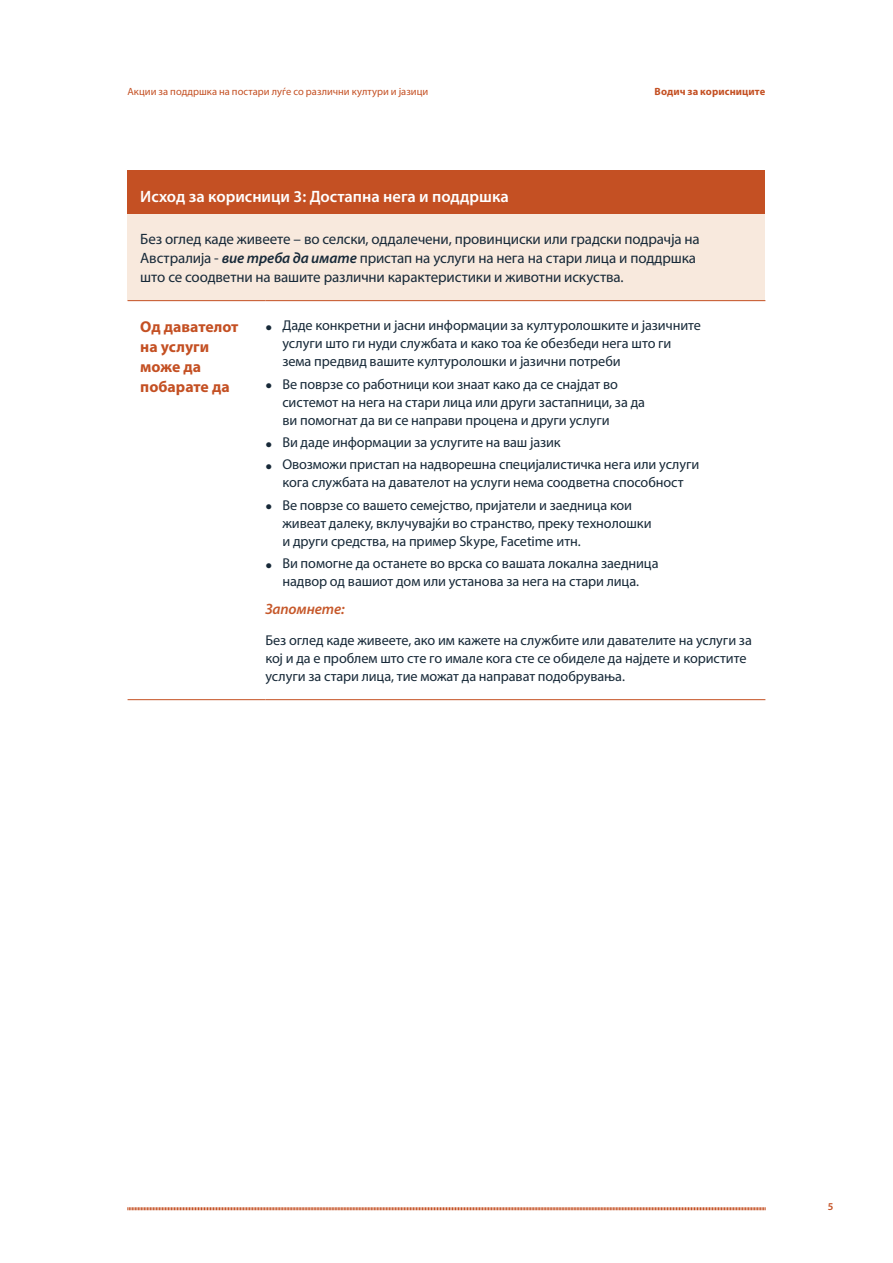
<style>
.page{position:relative;width:893px;height:1263px;background:#fff}
.page>*{position:absolute;margin:0;border:0;box-sizing:border-box;transform-origin:0 0}
.H2_Table_text_bold_H{font:600 16.5px "Myriad Pro";color:#fff}
.Table_Text_Left_Head{font:700 15.75px/20.2px "Myriad Pro";color:#c45023}
.Table_Intro_Text{font:15px/18.8px "Myriad Pro";letter-spacing:-.01em;color:#172938}
.Table_Itallic_Pull_Q{font:italic 600 15px "Myriad Pro";letter-spacing:-.01em;color:#c6582a}
.Body_text{font:14.25px/18px "Myriad Pro";letter-spacing:-.005em;color:#172938}
.t1{font:10.5px "Myriad Pro";letter-spacing:.005em;color:#c45023}
.t2{font:700 10.5px "Myriad Pro";letter-spacing:.01em;color:#c45023}
.t3{font:600 10.5px "Myriad Pro";color:#c45023}
.s1{font-weight:600;font-style:italic}
.s2{font-size:24px}
</style>
<div class="page">
<svg style="left:127px;top:1207px;width:639px;height:4px;background:#e1a790"></svg>
<div style="left:128px;top:170px;width:637px;height:44px;background:#c45023"></div>
<div style="left:128px;top:214px;width:637px;height:87px;background:#f8e9dd"></div>
<hr style="left:128px;top:300px;width:137px;height:1px;background:#c45023">
<hr style="left:265px;top:300px;width:500px;height:1px;background:#c45023">
<hr style="left:128px;top:699px;width:137px;height:1px;background:#c45023">
<hr style="left:265px;top:699px;width:500px;height:1px;background:#c45023">
<p class="t1" style="left:128px;top:85px;width:302px">Акции за поддршка на постари луѓе со различни култури и јазици</p>
<p class="t2" style="left:655px;top:84px;width:112px">Водич за корисниците</p>
<p class="H2_Table_text_bold_H" style="left:140px;top:186px;width:370px">Исход за корисници 3: Достапна нега и поддршка</p>
<p class="Table_Intro_Text" style="left:140px;top:229px;width:561px">Без оглед каде живеете – во селски, оддалечени, провинциски или градски подрачја на<br>Австралија - <span class="s1">вие треба да имате</span> пристап на услуги на нега на стари лица и поддршка што се соодветни на вашите различни карактеристики и животни искуства.</p>
<h2 class="Table_Text_Left_Head" style="left:140px;top:316px;width:100px">Од давателот на услуги може да побарате да</h2>
<p class="Body_text" style="left:282px;top:316px;width:420px;text-indent:-17px"><span class="s2">•</span> Даде конкретни и јасни информации за културолошките и јазичните услуги што ги нуди службата и како тоа ќе обезбеди нега што ги зема предвид вашите културолошки и јазични потреби</p>
<p class="Body_text" style="left:282px;top:375px;width:364px;text-indent:-17px"><span class="s2">•</span> Ве поврзе со работници кои знаат како да се снајдат во системот на нега на стари лица или други застапници, за да ви помогнат да ви се направи процена и други услуги</p>
<p class="Body_text" style="left:265px;top:433px;width:297px"><span class="s2">•</span> Ви даде информации за услугите на ваш јазик</p>
<p class="Body_text" style="left:265px;top:455px;width:435px;text-align:center"><span class="s2">•</span> Овозможи пристап на надворешна специјалистичка нега или услуги кога службата на давателот на услуги нема соодветна способност</p>
<p class="Body_text" style="left:282px;top:495px;width:371px;text-indent:-17px"><span class="s2">•</span> Ве поврзе со вашето семејство, пријатели и заедница кои живеат далеку, вклучувајќи во странство, преку технолошки и други средства, на пример Skype, Facetime итн.</p>
<p class="Body_text" style="left:265px;top:554px;width:395px;text-align:center"><span class="s2">•</span> Ви помогне да останете во врска со вашата локална заедница надвор од вашиот дом или установа за нега на стари лица.</p>
<p class="Table_Itallic_Pull_Q" style="left:265px;top:599px;width:81px">Запомнете:</p>
<p class="Body_text" style="left:265px;top:630px;width:488px">Без оглед каде живеете, ако им кажете на службите или давателите на услуги за кој и да е проблем што сте го имале кога сте се обиделе да најдете и користите услуги за стари лица, тие можат да направат подобрувања.</p>
<p class="t3" style="left:828px;top:1200px;width:7px">5</p>
</div>
